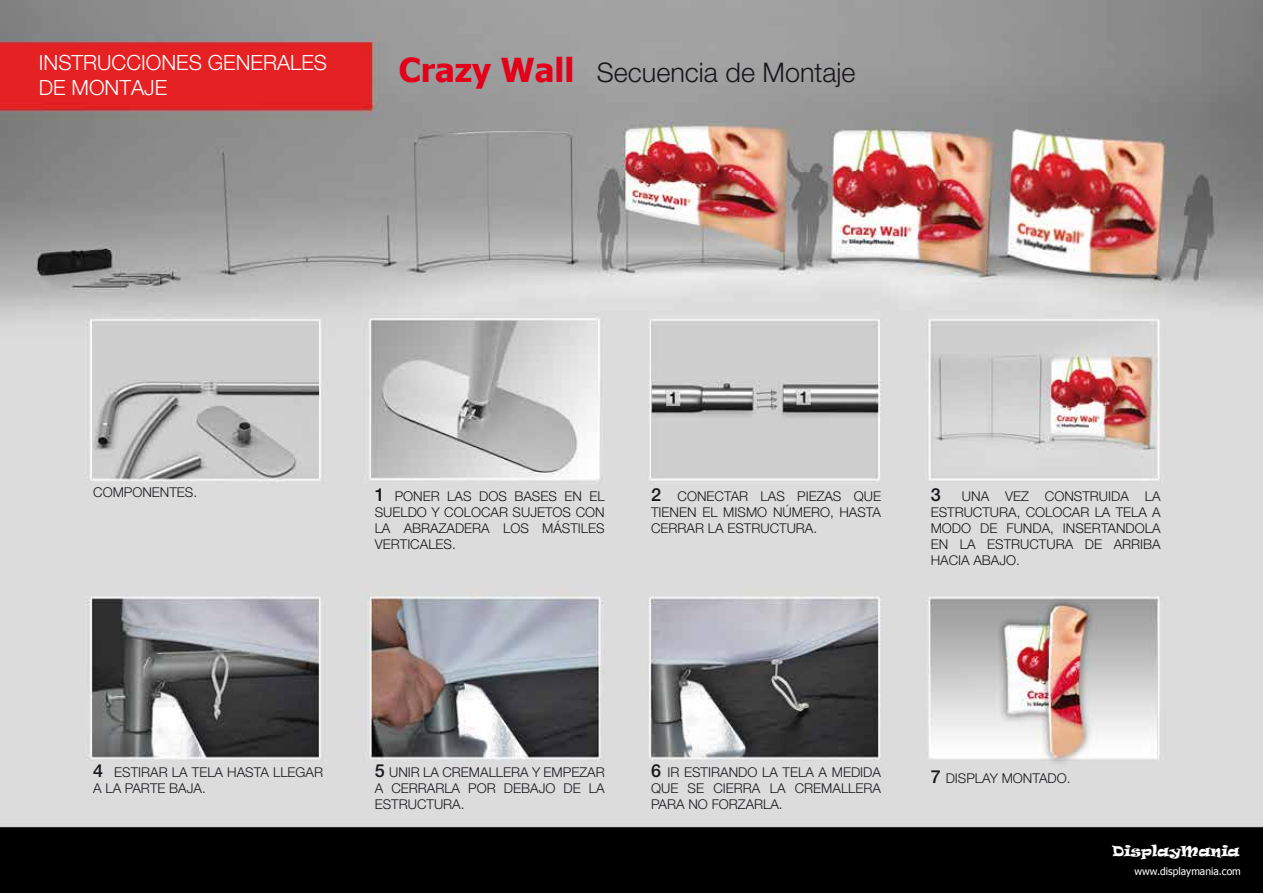
<style>
.page{position:relative;width:1263px;height:893px;background:#fff}
.page>*{position:absolute;margin:0;border:0;box-sizing:border-box;transform-origin:0 0}
.t1{font:300 27px "Helvetica Neue LT Std";color:#1a171c}
.t2{font:300 21px/25.2px "Helvetica Neue LT Std";color:#fff}
.t3{font:13.95px "Ravie";color:#fff}
.t4{font:300 13.5px/16.2px "Helvetica Neue LT Std";color:#1a171c;text-align:justify}
.t5{font:10.35px "Tahoma";color:#fff}
.s1{font-family:"Tahoma";font-weight:700;font-size:33px;color:#e2001a}
.s2{font-weight:500;font-size:18px}
</style>
<div class="page">
<img style="left:0;top:0;width:1263px;height:893px">
<h2 class="t2" style="left:39px;top:49px;width:290px">INSTRUCCIONES GENERALES<br>DE MONTAJE</h2>
<h1 class="t1" style="left:399px;top:56px;width:458px"><span class="s1">Crazy Wall</span> Secuencia de Montaje</h1>
<p class="t4" style="left:93px;top:484px;width:106px">COMPONENTES.</p>
<p class="t4" style="left:375px;top:487px;width:231px"><span class="s2">1</span> PONER LAS DOS BASES EN EL SUELDO Y COLOCAR SUJETOS CON LA ABRAZADERA LOS MÁSTILES VERTICALES.</p>
<p class="t4" style="left:651px;top:487px;width:231px"><span class="s2">2</span> CONECTAR LAS PIEZAS QUE TIENEN EL MISMO NÚMERO, HASTA CERRAR LA ESTRUCTURA.</p>
<p class="t4" style="left:931px;top:487px;width:231px"><span class="s2">3</span> UNA VEZ CONSTRUIDA LA ESTRUCTURA, COLOCAR LA TELA A MODO DE FUNDA, INSERTANDOLA EN LA ESTRUCTURA DE ARRIBA HACIA ABAJO.</p>
<p class="t4" style="left:93px;top:764px;width:231px"><span class="s2">4</span> ESTIRAR LA TELA HASTA LLEGAR<br>A LA PARTE BAJA.</p>
<p class="t4" style="left:375px;top:764px;width:231px"><span class="s2">5</span> UNIR LA CREMALLERA Y EMPEZAR A CERRARLA POR DEBAJO DE LA ESTRUCTURA.</p>
<p class="t4" style="left:651px;top:764px;width:231px"><span class="s2">6</span> IR ESTIRANDO LA TELA A MEDIDA QUE SE CIERRA LA CREMALLERA PARA NO FORZARLA.</p>
<p class="t4" style="left:931px;top:770px;width:141px"><span class="s2">7</span> DISPLAY MONTADO.</p>
<p class="t3" style="left:1112px;top:842px;width:129px">DisplayMania</p>
<p class="t5" style="left:1134px;top:864px;width:108px">www.displaymania.com</p>
</div>
